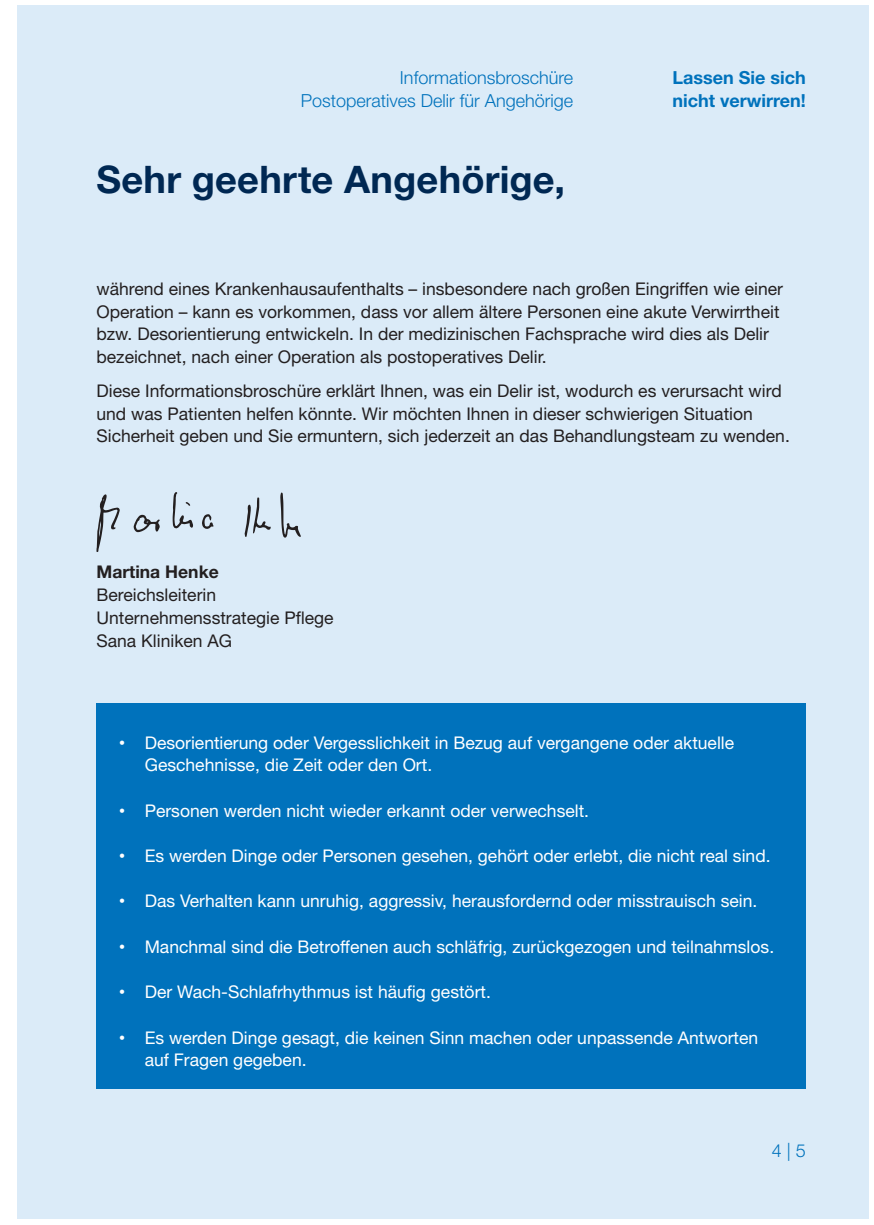
<style>
.page{position:relative;width:874px;height:1225px;background:#fff}
.page>*{position:absolute;margin:0;border:0;box-sizing:border-box;transform-origin:0 0}
.t1{font:700 38px "Helvetica Neue LT Pro";letter-spacing:.005em;color:#002853}
.t2{font:300 18px/22.6px "Helvetica Neue LT Pro";color:#0072bc;text-align:right}
.t3{font:700 18px/22.6px "Helvetica Neue LT Pro";color:#0072bc}
.t4{font:17.6px/22.6px "Helvetica Neue LT Pro";color:#231f20}
.t5{font:17.6px/22.6px "Helvetica Neue LT Pro";color:#fff}
.t6{font:700 17.6px "Helvetica Neue LT Pro";color:#231f20}
.s1{font-size:12px}
</style>
<div class="page">
<div style="left:17px;top:6px;width:850px;height:1213px;background:#dbebf8"></div>
<div style="left:96px;top:703px;width:709px;height:386px;background:#0072bc"></div>
<svg style="left:96px;top:494px;width:24px;height:58px"></svg>
<svg style="left:280px;top:492px;width:20px;height:46px"></svg>
<svg style="left:133px;top:514px;width:27px;height:18px"></svg>
<svg style="left:244px;top:497px;width:27px;height:40px"></svg>
<svg style="left:202px;top:514px;width:11px;height:15px"></svg>
<svg style="left:172px;top:492px;width:21px;height:36px"></svg>
<p class="t2" style="left:300px;top:66px;width:274px">Informationsbroschüre<br>Postoperatives Delir für Angehörige</p>
<h1 class="t1" style="left:96px;top:156px;width:470px">Sehr geehrte Angehörige,</h1>
<p class="t3" style="left:672px;top:66px;width:135px">Lassen Sie sich nicht verwirren!</p>
<p class="t4" style="left:96px;top:277px;width:687px">während eines Krankenhausaufenthalts – insbesondere nach großen Eingriffen wie einer Operation – kann es vorkommen, dass vor allem ältere Personen eine akute Verwirrtheit bzw. Desorientierung entwickeln. In der medizinischen Fachsprache wird dies als Delir bezeichnet, nach einer Operation als postoperatives Delir.</p>
<p class="t4" style="left:96px;top:379px;width:694px">Diese Informationsbroschüre erklärt Ihnen, was ein Delir ist, wodurch es verursacht wird und was Patienten helfen könnte. Wir möchten Ihnen in dieser schwierigen Situation<br>Sicherheit geben und Sie ermuntern, sich jederzeit an das Behandlungsteam zu wenden.</p>
<p class="t6" style="left:96px;top:561px;width:124px">Martina Henke</p>
<p class="t4" style="left:96px;top:583px;width:238px">Bereichsleiterin<br>Unternehmensstrategie Pflege<br>Sana Kliniken AG</p>
<p class="t5" style="left:145px;top:730px;width:590px;text-indent:-26px"><span class="s1">•</span> Desorientierung oder Vergesslichkeit in Bezug auf vergangene oder aktuelle<br>Geschehnisse, die Zeit oder den Ort.</p>
<p class="t5" style="left:119px;top:798px;width:471px"><span class="s1">•</span> Personen werden nicht wieder erkannt oder verwechselt.</p>
<p class="t5" style="left:119px;top:844px;width:652px"><span class="s1">•</span> Es werden Dinge oder Personen gesehen, gehört oder erlebt, die nicht real sind.</p>
<p class="t5" style="left:119px;top:889px;width:639px"><span class="s1">•</span> Das Verhalten kann unruhig, aggressiv, herausfordernd oder misstrauisch sein.</p>
<p class="t5" style="left:119px;top:934px;width:656px"><span class="s1">•</span> Manchmal sind die Betroffenen auch schläfrig, zurückgezogen und teilnahmslos.</p>
<p class="t5" style="left:119px;top:980px;width:373px"><span class="s1">•</span> Der Wach-Schlafrhythmus ist häufig gestört.</p>
<p class="t5" style="left:145px;top:1025px;width:614px;text-indent:-26px"><span class="s1">•</span> Es werden Dinge gesagt, die keinen Sinn machen oder unpassende Antworten auf Fragen gegeben.</p>
<p class="t2" style="left:771px;top:1138px;width:36px">4 | 5</p>
</div>
